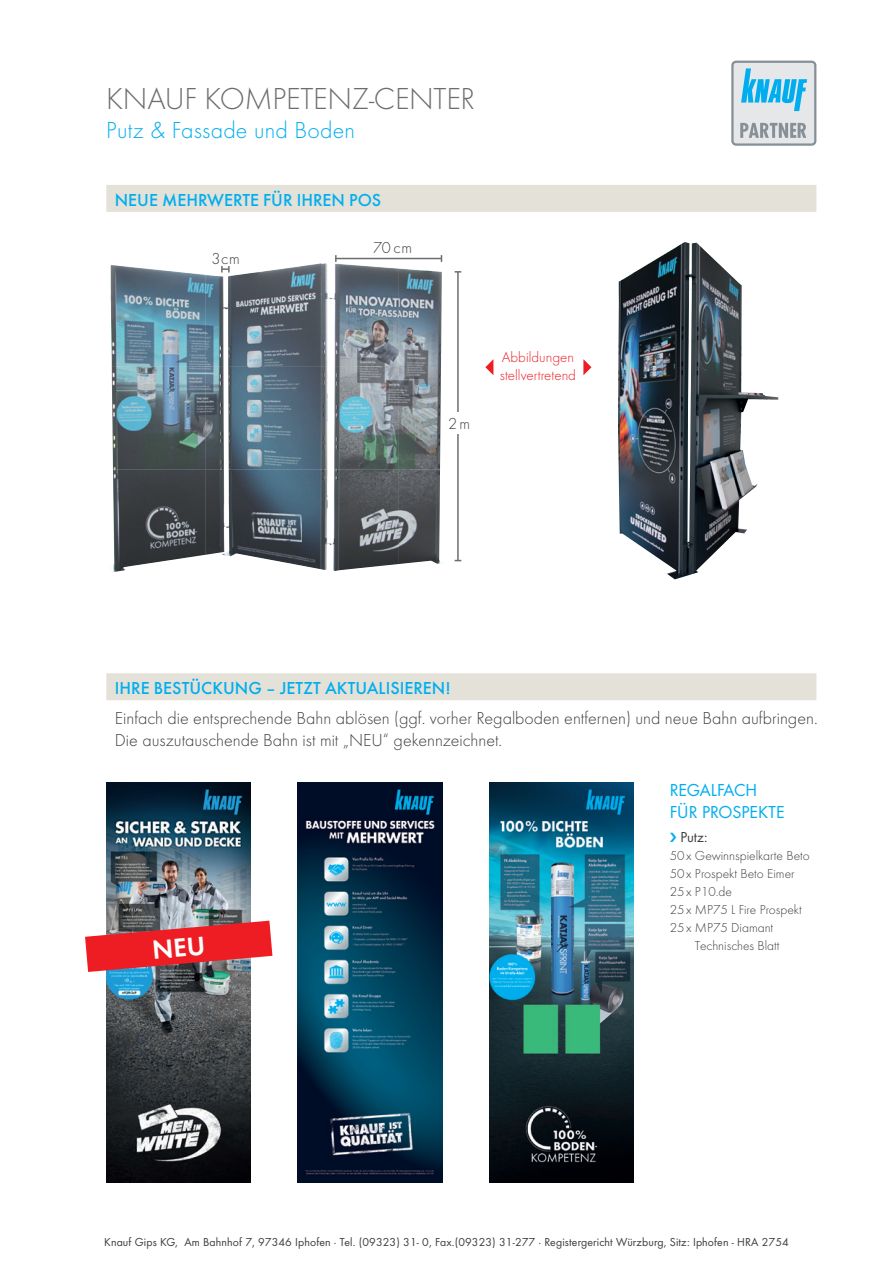
<style>
.page{position:relative;width:893px;height:1263px;background:#fff}
.page>*{position:absolute;margin:0;border:0;box-sizing:border-box;transform-origin:0 0}
.t1{font:300 31.5px "Futura";letter-spacing:-.01em;color:#6c6d70}
.t2{font:300 24px "Futura";letter-spacing:.01em;color:#00aeef}
.t3{font:300 18px/22.5px "Futura";color:#3e3e3f}
.t4{font:500 18px "Futura";color:#00aeef}
.t5{font:18px/22.5px "Futura Boo";color:#00aeef}
.t6{font:300 16.5px "Futura";color:#3e3e3f}
.t7{font:300 15px/18px "Futura";color:#ee1d23}
.t8{font:15px "Futura Boo";color:#3e3e3f}
.t9{font:300 13.5px "Futura";color:#3e3e3f}
.t10{font:12px "Futura Boo";letter-spacing:.01em;color:#3e3e3f}
</style>
<div class="page">
<div style="left:106px;top:185px;width:710px;height:27px;background:#e3e1d8"></div>
<div style="left:106px;top:673px;width:710px;height:27px;background:#e3e1d8"></div>
<img style="left:298px;top:782px;width:144px;height:400px">
<img style="left:489px;top:782px;width:144px;height:400px">
<img style="left:111px;top:265px;width:191px;height:101px">
<img style="left:302px;top:263px;width:97px;height:103px">
<img style="left:399px;top:268px;width:43px;height:201px">
<img style="left:112px;top:366px;width:287px;height:103px">
<img style="left:113px;top:469px;width:92px;height:103px">
<img style="left:205px;top:469px;width:97px;height:97px">
<img style="left:302px;top:469px;width:97px;height:102px">
<img style="left:399px;top:469px;width:42px;height:95px">
<img style="left:618px;top:242px;width:160px;height:337px">
<hr style="left:457px;top:272px;width:2px;height:289px;background:#6c6d70">
<svg style="left:455px;top:271px;width:6px;height:2px"></svg>
<div style="left:446px;top:412px;width:26px;height:22px;background:#fff"></div>
<hr style="left:336px;top:258px;width:105px;height:1px;background:#6c6d70">
<svg style="left:335px;top:255px;width:2px;height:7px"></svg>
<svg style="left:221px;top:266px;width:9px;height:6px"></svg>
<div style="left:207px;top:250px;width:37px;height:16px;background:#fff"></div>
<svg style="left:583px;top:359px;width:8px;height:16px"></svg>
<svg style="left:485px;top:359px;width:8px;height:16px"></svg>
<img style="left:106px;top:782px;width:145px;height:400px">
<svg style="left:731px;top:61px;width:85px;height:85px;background:#b0cedb"></svg>
<svg style="left:85px;top:921px;width:187px;height:51px;background:#d0454b"></svg>
<h1 class="t1" style="left:106px;top:81px;width:371px">KNAUF KOMPETENZ-CENTER</h1>
<h2 class="t2" style="left:106px;top:116px;width:250px">Putz &amp; Fassade und Boden</h2>
<p class="t4" style="left:115px;top:189px;width:268px">NEUE MEHRWERTE FÜR IHREN POS</p>
<p class="t6" style="left:211px;top:249px;width:30px">3 c m</p>
<p class="t6" style="left:373px;top:239px;width:40px">70 c m</p>
<p class="t6" style="left:448px;top:414px;width:24px">2 m</p>
<p class="t7" style="left:500px;top:348px;width:78px">Abbildungen stellvertretend</p>
<p class="t4" style="left:115px;top:677px;width:337px">IHRE BESTÜCKUNG – JETZT AKTUALISIEREN!</p>
<p class="t3" style="left:115px;top:706px;width:704px">Einfach die entsprechende Bahn ablösen (ggf. vorher Regalboden entfernen) und neue Bahn aufbringen.<br>Die auszutauschende Bahn ist mit „NEU“ gekennzeichnet.</p>
<p class="t5" style="left:670px;top:779px;width:116px">REGALFACH<br>FÜR PROSPEKTE</p>
<p class="t8" style="left:680px;top:828px;width:29px">Putz:</p>
<p class="t9" style="left:670px;top:848px;width:142px">50 x Gewinnspielkarte Beto</p>
<p class="t9" style="left:670px;top:866px;width:126px">50 x Prospekt Beto Eimer</p>
<p class="t9" style="left:670px;top:884px;width:64px">25 x P10.de</p>
<p class="t9" style="left:670px;top:902px;width:134px">25 x MP75 L Fire Prospekt</p>
<p class="t9" style="left:670px;top:920px;width:105px">25 x MP75 Diamant</p>
<p class="t9" style="left:695px;top:938px;width:86px">Technisches Blatt</p>
<p class="t10" style="left:104px;top:1235px;width:686px">Knauf Gips KG, Am Bahnhof 7, 97346 Iphofen · Tel. (09323) 31- 0, Fax.(09323) 31-277 · Registergericht Würzburg, Sitz: Iphofen - HRA 2754</p>
</div>
